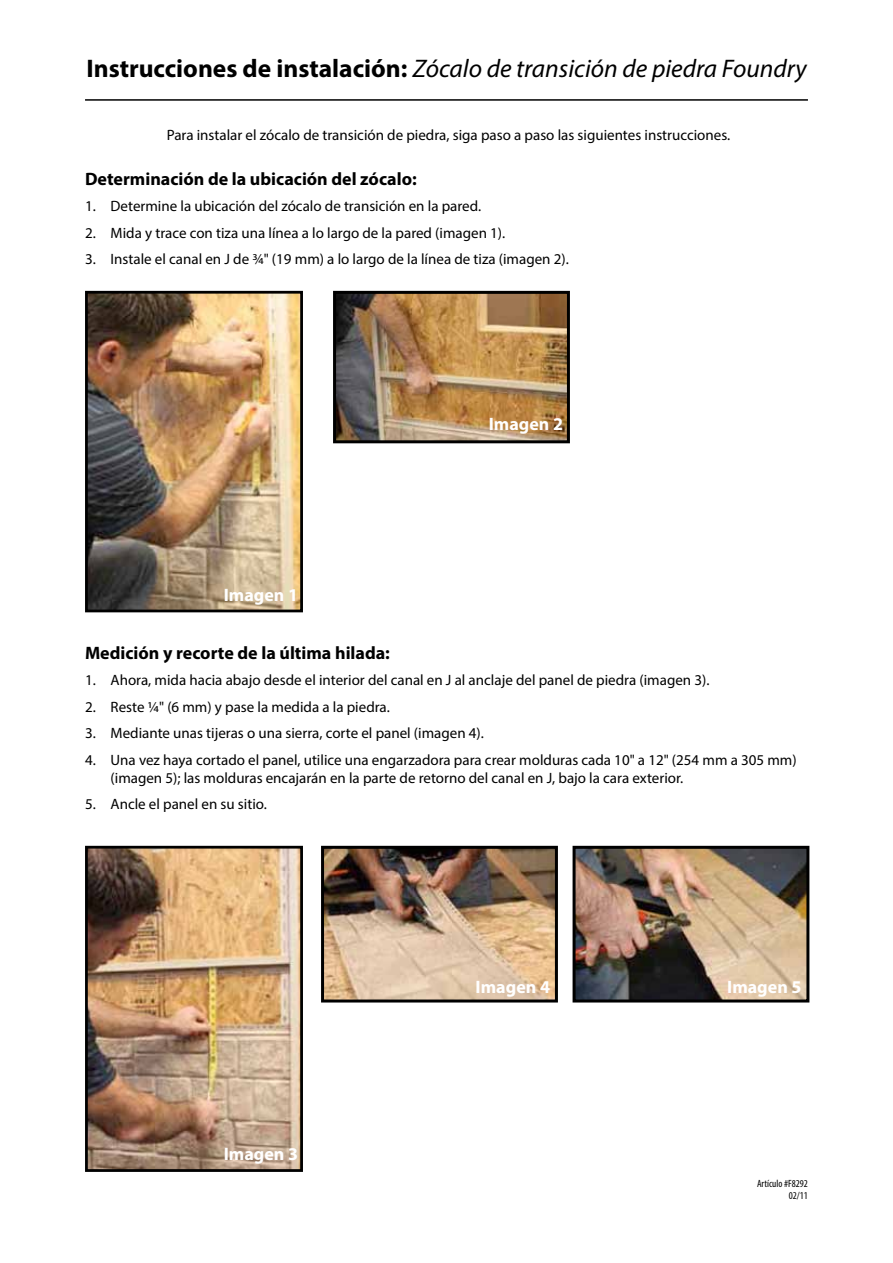
<style>
.page{position:relative;width:893px;height:1263px;background:#fff}
.page>*{position:absolute;margin:0;border:0;box-sizing:border-box;transform-origin:0 0}
.t1{font:italic 25.5px "Myriad Pro";color:#000}
.t2{font:700 18px "Myriad Pro";color:#000}
.t3{font:700 18px "Myriad Pro";color:#fff}
.t4{font:15px/18px "Myriad Pro";color:#000}
.t5{font:condensed 10.5px/12.6px "Myriad Pro";color:#000;text-align:right}
.s1{font-weight:700;font-style:normal}
</style>
<div class="page">
<hr style="left:85px;top:99px;width:723px;height:2px;background:#000">
<img style="left:337px;top:295px;width:229px;height:144px">
<div style="left:333px;top:291px;width:237px;height:152px;border:3px solid #000"></div>
<img style="left:577px;top:850px;width:228px;height:148px">
<div style="left:573px;top:846px;width:236px;height:156px;border:3px solid #000"></div>
<img style="left:325px;top:850px;width:229px;height:148px">
<div style="left:321px;top:846px;width:237px;height:156px;border:3px solid #000"></div>
<img style="left:89px;top:850px;width:210px;height:318px">
<div style="left:85px;top:846px;width:218px;height:326px;border:3px solid #000"></div>
<img style="left:89px;top:295px;width:210px;height:313px">
<div style="left:85px;top:291px;width:218px;height:321px;border:3px solid #000"></div>
<h1 class="t1" style="left:86px;top:52px;width:722px"><span class="s1">Instrucciones de instalación:</span> Zócalo de transición de piedra Foundry</h1>
<p class="t4" style="left:167px;top:126px;width:565px">Para instalar el zócalo de transición de piedra, siga paso a paso las siguientes instrucciones.</p>
<p class="t2" style="left:85px;top:167px;width:333px">Determinación de la ubicación del zócalo:</p>
<p class="t4" style="left:85px;top:197px;width:398px">1. Determine la ubicación del zócalo de transición en la pared.</p>
<p class="t4" style="left:85px;top:223px;width:422px">2. Mida y trace con tiza una línea a lo largo de la pared (imagen 1).</p>
<p class="t4" style="left:85px;top:250px;width:485px">3. Instale el canal en J de ¾" (19 mm) a lo largo de la línea de tiza (imagen 2).</p>
<p class="t3" style="left:224px;top:584px;width:76px">Imagen 1</p>
<p class="t3" style="left:489px;top:412px;width:76px">Imagen 2</p>
<p class="t2" style="left:85px;top:641px;width:306px">Medición y recorte de la última hilada:</p>
<p class="t4" style="left:85px;top:671px;width:626px">1. Ahora, mida hacia abajo desde el interior del canal en J al anclaje del panel de piedra (imagen 3).</p>
<p class="t4" style="left:85px;top:697px;width:306px">2. Reste ¼" (6 mm) y pase la medida a la piedra.</p>
<p class="t4" style="left:85px;top:724px;width:400px">3. Mediante unas tijeras o una sierra, corte el panel (imagen 4).</p>
<p class="t4" style="left:111px;top:750px;width:688px;text-indent:-26px">4. Una vez haya cortado el panel, utilice una engarzadora para crear molduras cada 10" a 12" (254 mm a 305 mm) (imagen 5); las molduras encajarán en la parte de retorno del canal en J, bajo la cara exterior.</p>
<p class="t4" style="left:85px;top:795px;width:183px">5. Ancle el panel en su sitio.</p>
<p class="t3" style="left:224px;top:1142px;width:76px">Imagen 3</p>
<p class="t3" style="left:476px;top:975px;width:76px">Imagen 4</p>
<p class="t3" style="left:727px;top:975px;width:76px">Imagen 5</p>
<p class="t5" style="left:757px;top:1177px;width:52px">Artículo #F8292<br>02/11</p>
</div>
